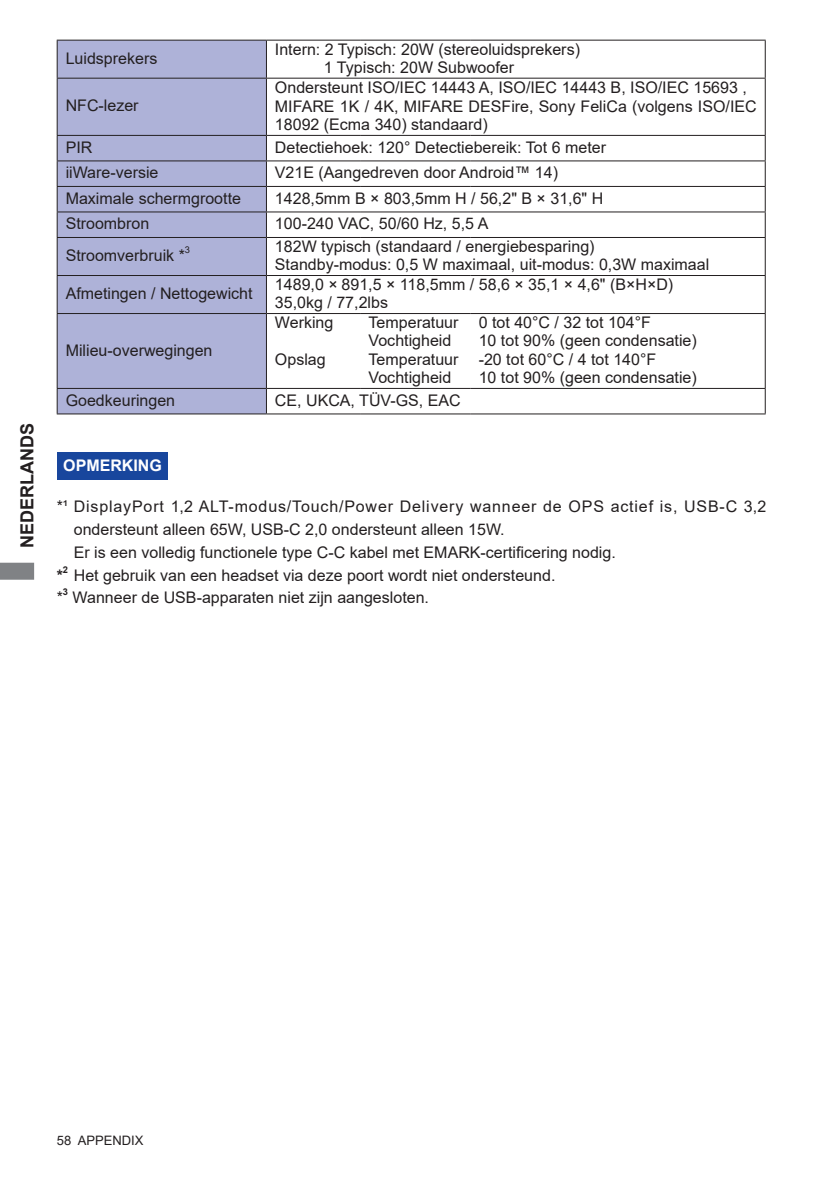
<style>
.page{position:relative;width:840px;height:1191px;background:#fff}
.page>*{position:absolute;margin:0;border:0;box-sizing:border-box;transform-origin:0 0}
.t1{font:700 18px "Arial";color:#231f20}
.t2{font:16px/18.4px "Arial";color:#231f20}
.t3{font:700 16px "Arial";color:#fff}
.t4{font:700 16px "Arial";color:#231f20}
.t5{font:13px "Arial";color:#231f20}
.t6{font:700 9.4px "Arial";color:#231f20}
.t7{font:9.4px "Arial";color:#231f20}
</style>
<div class="page">
<svg style="left:0;top:562px;width:34px;height:18px"></svg>
<div style="left:58px;top:452px;width:110px;height:27px;background:#18469d"></div>
<div style="left:58px;top:41px;width:208px;height:372px;background:#aeb2d8"></div>
<hr style="left:764px;top:41px;width:1px;height:37px;background:#231f20">
<hr style="left:764px;top:79px;width:1px;height:56px;background:#231f20">
<svg style="left:764px;top:136px;width:1px;height:101px"></svg>
<hr style="left:764px;top:238px;width:1px;height:37px;background:#231f20">
<hr style="left:764px;top:276px;width:1px;height:37px;background:#231f20">
<svg style="left:764px;top:389px;width:1px;height:24px"></svg>
<hr style="left:57px;top:40px;width:209px;height:1px;background:#231f20">
<hr style="left:57px;top:41px;width:1px;height:37px;background:#231f20">
<hr style="left:266px;top:40px;width:94px;height:1px;background:#231f20">
<hr style="left:266px;top:41px;width:1px;height:37px;background:#231f20">
<hr style="left:360px;top:40px;width:110px;height:1px;background:#231f20">
<hr style="left:470px;top:40px;width:295px;height:1px;background:#231f20">
<hr style="left:57px;top:78px;width:209px;height:1px;background:#231f20">
<hr style="left:57px;top:79px;width:1px;height:56px;background:#231f20">
<hr style="left:266px;top:78px;width:94px;height:1px;background:#231f20">
<hr style="left:266px;top:79px;width:1px;height:56px;background:#231f20">
<hr style="left:360px;top:78px;width:110px;height:1px;background:#231f20">
<hr style="left:470px;top:78px;width:295px;height:1px;background:#231f20">
<hr style="left:57px;top:135px;width:209px;height:1px;background:#231f20">
<hr style="left:266px;top:135px;width:94px;height:1px;background:#231f20">
<hr style="left:360px;top:135px;width:110px;height:1px;background:#231f20">
<hr style="left:470px;top:135px;width:295px;height:1px;background:#231f20">
<hr style="left:57px;top:160px;width:209px;height:1px;background:#231f20">
<hr style="left:266px;top:160px;width:94px;height:1px;background:#231f20">
<hr style="left:360px;top:160px;width:110px;height:1px;background:#231f20">
<hr style="left:470px;top:160px;width:295px;height:1px;background:#231f20">
<hr style="left:57px;top:186px;width:209px;height:1px;background:#231f20">
<hr style="left:266px;top:186px;width:94px;height:1px;background:#231f20">
<hr style="left:360px;top:186px;width:110px;height:1px;background:#231f20">
<hr style="left:470px;top:186px;width:295px;height:1px;background:#231f20">
<hr style="left:57px;top:211px;width:209px;height:1px;background:#231f20">
<svg style="left:57px;top:136px;width:1px;height:101px"></svg>
<hr style="left:266px;top:211px;width:94px;height:1px;background:#231f20">
<svg style="left:266px;top:136px;width:1px;height:101px"></svg>
<hr style="left:360px;top:211px;width:110px;height:1px;background:#231f20">
<hr style="left:470px;top:211px;width:295px;height:1px;background:#231f20">
<hr style="left:57px;top:237px;width:209px;height:1px;background:#231f20">
<hr style="left:57px;top:238px;width:1px;height:37px;background:#231f20">
<hr style="left:266px;top:237px;width:94px;height:1px;background:#231f20">
<hr style="left:266px;top:238px;width:1px;height:37px;background:#231f20">
<hr style="left:360px;top:237px;width:110px;height:1px;background:#231f20">
<hr style="left:470px;top:237px;width:295px;height:1px;background:#231f20">
<hr style="left:57px;top:275px;width:209px;height:1px;background:#231f20">
<hr style="left:57px;top:276px;width:1px;height:37px;background:#231f20">
<hr style="left:266px;top:275px;width:94px;height:1px;background:#231f20">
<hr style="left:266px;top:276px;width:1px;height:37px;background:#231f20">
<hr style="left:360px;top:275px;width:110px;height:1px;background:#231f20">
<hr style="left:470px;top:275px;width:295px;height:1px;background:#231f20">
<hr style="left:57px;top:313px;width:209px;height:1px;background:#231f20">
<hr style="left:57px;top:314px;width:1px;height:74px;background:#231f20">
<hr style="left:57px;top:388px;width:209px;height:1px;background:#231f20">
<svg style="left:57px;top:389px;width:1px;height:24px"></svg>
<svg style="left:266px;top:389px;width:1px;height:24px"></svg>
<hr style="left:57px;top:413px;width:209px;height:1px;background:#231f20">
<hr style="left:266px;top:413px;width:94px;height:1px;background:#231f20">
<hr style="left:360px;top:413px;width:110px;height:1px;background:#231f20">
<hr style="left:470px;top:413px;width:295px;height:1px;background:#231f20">
<hr style="left:266px;top:313px;width:94px;height:1px;background:#231f20">
<hr style="left:266px;top:314px;width:1px;height:74px;background:#231f20">
<hr style="left:360px;top:313px;width:110px;height:1px;background:#231f20">
<hr style="left:470px;top:313px;width:295px;height:1px;background:#231f20">
<hr style="left:764px;top:314px;width:1px;height:74px;background:#231f20">
<hr style="left:266px;top:388px;width:94px;height:1px;background:#231f20">
<hr style="left:360px;top:388px;width:110px;height:1px;background:#231f20">
<hr style="left:470px;top:388px;width:295px;height:1px;background:#231f20">
<p class="t1" style="left:14px;top:548px;width:126px;rotate:-90deg">NEDERLANDS</p>
<p class="t2" style="left:66px;top:49px;width:93px">Luidsprekers</p>
<p class="t2" style="left:324px;top:40px;width:257px;text-indent:-49px">Intern: 2 Typisch: 20W (stereoluidsprekers)<br>1 Typisch: 20W Subwoofer</p>
<p class="t2" style="left:66px;top:97px;width:74px">NFC-lezer</p>
<p class="t2" style="left:275px;top:78px;width:483px">Ondersteunt ISO/IEC 14443 A, ISO/IEC 14443 B, ISO/IEC 15693 ,<br>MIFARE 1K / 4K, MIFARE DESFire, Sony FeliCa (volgens ISO/IEC<br>18092 (Ecma 340) standaard)</p>
<p class="t2" style="left:66px;top:138px;width:28px">PIR</p>
<p class="t2" style="left:275px;top:138px;width:332px">Detectiehoek: 120° Detectiebereik: Tot 6 meter</p>
<p class="t2" style="left:66px;top:163px;width:94px">iiWare-versie</p>
<p class="t2" style="left:275px;top:163px;width:284px">V21E (Aangedreven door Android™ 14)</p>
<p class="t2" style="left:66px;top:189px;width:177px">Maximale schermgrootte</p>
<p class="t2" style="left:275px;top:189px;width:329px">1428,5mm B × 803,5mm H / 56,2" B × 31,6" H</p>
<p class="t2" style="left:66px;top:214px;width:85px">Stroombron</p>
<p class="t2" style="left:275px;top:214px;width:215px">100-240 VAC, 50/60 Hz, 5,5 A</p>
<p class="t2" style="left:66px;top:246px;width:121px">Stroomverbruik *</p>
<p class="t7" style="left:185px;top:244px;width:7px">3</p>
<p class="t2" style="left:275px;top:237px;width:435px">182W typisch (standaard / energiebesparing)<br>Standby-modus: 0,5 W maximaal, uit-modus: 0,3W maximaal</p>
<p class="t2" style="left:66px;top:284px;width:188px">Afmetingen / Nettogewicht</p>
<p class="t2" style="left:275px;top:275px;width:399px">1489,0 × 891,5 × 118,5mm / 58,6 × 35,1 × 4,6" (B×H×D)<br>35,0kg / 77,2lbs</p>
<p class="t2" style="left:66px;top:341px;width:148px">Milieu-overwegingen</p>
<p class="t2" style="left:368px;top:313px;width:91px">Temperatuur<br>Vochtigheid<br>Temperatuur<br>Vochtigheid</p>
<p class="t2" style="left:478px;top:313px;width:219px">0 tot 40°C / 32 tot 104°F<br>10 tot 90% (geen condensatie) -20 tot 60°C / 4 tot 140°F<br>10 tot 90% (geen condensatie)</p>
<p class="t2" style="left:275px;top:313px;width:60px">Werking</p>
<p class="t2" style="left:275px;top:350px;width:52px">Opslag</p>
<p class="t2" style="left:66px;top:391px;width:111px">Goedkeuringen</p>
<p class="t2" style="left:275px;top:391px;width:187px">CE, UKCA, TÜV-GS, EAC</p>
<p class="t3" style="left:63px;top:454px;width:100px">OPMERKING</p>
<p class="t2" style="left:74px;top:495px;width:693px;line-height:22.6px;text-indent:-17px">*¹ DisplayPort 1,2 ALT-modus/Touch/Power Delivery wanneer de OPS actief is, USB-C 3,2 ondersteunt alleen 65W, USB-C 2,0 ondersteunt alleen 15W.<br>Er is een volledig functionele type C-C kabel met EMARK-certificering nodig.</p>
<p class="t4" style="left:57px;top:563px;width:8px">*</p>
<p class="t6" style="left:63px;top:563px;width:7px">2</p>
<p class="t2" style="left:74px;top:565px;width:483px">Het gebruik van een headset via deze poort wordt niet ondersteund.</p>
<p class="t2" style="left:57px;top:588px;width:8px">*</p>
<p class="t6" style="left:63px;top:585px;width:7px">3</p>
<p class="t2" style="left:73px;top:588px;width:358px">Wanneer de USB-apparaten niet zijn aangesloten.</p>
<p class="t5" style="left:57px;top:1131px;width:88px">58 APPENDIX</p>
</div>
